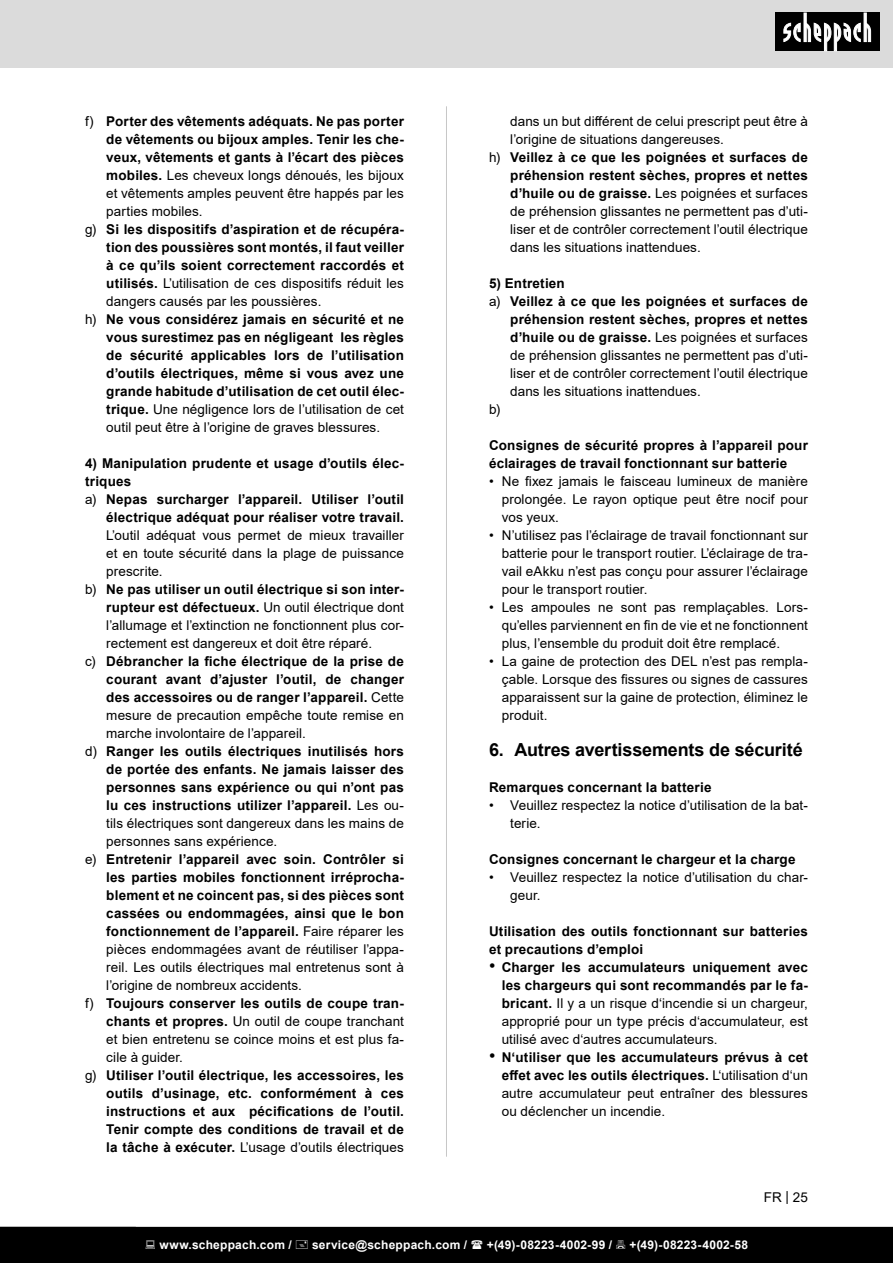
<style>
.page{position:relative;width:893px;height:1263px;background:#fff}
.page>*{position:absolute;margin:0;border:0;box-sizing:border-box;transform-origin:0 0}
.t1{font:700 18px "Arial";letter-spacing:-.01em;color:#000}
.t2{font:13.5px/18px "Arial";letter-spacing:.005em;color:#000;text-align:justify}
.Grundtext_Bold{font:700 13.5px/18px "Arial";letter-spacing:.015em;color:#000;text-align:justify}
.Basiseinstellung{font:700 13.5px "Arial";letter-spacing:.01em;color:#000}
.t3{font:700 12px "Arial";letter-spacing:.02em;color:#fff}
.s1{font-weight:400}
.s2{font-weight:700}
.s3{font-size:18px}
</style>
<div class="page">
<div style="left:0;top:0;width:893px;height:67px;background:#dbdbdb"></div>
<div style="left:775px;top:13px;width:105px;height:38px;background:#000"></div>
<svg style="left:783px;top:13px;width:88px;height:38px"></svg>
<hr style="left:446px;top:106px;width:1px;height:1051px;background:#c7c7c7">
<div style="left:0;top:1227px;width:893px;height:36px;background:#000"></div>
<p class="Grundtext_Bold" style="left:106px;top:112px;width:299px;text-indent:-21px"><span class="s1">f)</span> Porter des vêtements adéquats. Ne pas porter de vêtements ou bijoux amples. Tenir les che&shy;veux, vêtements et gants à l’écart des pièces mobiles. <span class="s1">Les cheveux longs dénoués, les bijoux et vêtements amples peuvent être happés par les parties mobiles.</span></p>
<p class="Grundtext_Bold" style="left:106px;top:220px;width:299px;text-indent:-21px"><span class="s1">g)</span> Si les dispositifs d’aspiration et de récupéra&shy;tion des poussières sont montés, il faut veiller à ce qu’ils soient correctement raccordés et utilisés. <span class="s1">L’utilisation de ces dispositifs réduit les dangers causés par les poussières.</span></p>
<p class="Grundtext_Bold" style="left:106px;top:310px;width:299px;text-indent:-21px"><span class="s1">h)</span> Ne vous considérez jamais en sécurité et ne vous surestimez pas en négligeant les règles de sécurité applicables lors de l’utilisation d’outils électriques, même si vous avez une grande habitude d’utilisation de cet outil élec&shy;trique. <span class="s1">Une négligence lors de l’utilisation de cet outil peut être à l’origine de graves blessures.</span></p>
<p class="Grundtext_Bold" style="left:85px;top:454px;width:320px">4) Manipulation prudente et usage d’outils élec&shy;triques</p>
<p class="t2" style="left:106px;top:490px;width:299px;text-indent:-21px">a) <span class="s2">Nepas surcharger l’appareil. Utiliser l’outil électrique adéquat pour réaliser votre travail.<br></span>L’outil adéquat vous permet de mieux travailler et en toute sécurité dans la plage de puissance prescrite.</p>
<p class="t2" style="left:106px;top:580px;width:299px;text-indent:-21px">b) <span class="s2">Ne pas utiliser un outil électrique si son inter&shy;rupteur est défectueux.</span> Un outil électrique dont l’allumage et l’extinction ne fonctionnent plus cor&shy;rectement est dangereux et doit être réparé.</p>
<p class="Grundtext_Bold" style="left:106px;top:652px;width:299px;text-indent:-21px"><span class="s1">c)</span> Débrancher la fiche électrique de la prise de courant avant d’ajuster l’outil, de changer des accessoires ou de ranger l’appareil. <span class="s1">Cette mesure de precaution empêche toute remise en marche involontaire de l’appareil.</span></p>
<p class="Grundtext_Bold" style="left:106px;top:742px;width:299px;text-indent:-21px"><span class="s1">d)</span> Ranger les outils électriques inutilisés hors de portée des enfants. Ne jamais laisser des personnes sans expérience ou qui n’ont pas lu ces instructions utilizer l’appareil. <span class="s1">Les ou&shy;tils électriques sont dangereux dans les mains de personnes sans expérience.</span></p>
<p class="Grundtext_Bold" style="left:106px;top:850px;width:299px;text-indent:-21px"><span class="s1">e)</span> Entretenir l’appareil avec soin. Contrôler si les parties mobiles fonctionnent irréprocha&shy;blement et ne coincent pas, si des pièces sont cassées ou endommagées, ainsi que le bon fonctionnement de l’appareil. <span class="s1">Faire réparer les pièces endommagées avant de réutiliser l’appa&shy;reil. Les outils électriques mal entretenus sont à l’origine de nombreux accidents.</span></p>
<p class="t2" style="left:106px;top:994px;width:299px;text-indent:-21px">f) <span class="s2">Toujours conserver les outils de coupe tran&shy;chants et propres.</span> Un outil de coupe tranchant et bien entretenu se coince moins et est plus fa&shy;cile à guider.</p>
<p class="Grundtext_Bold" style="left:106px;top:1066px;width:299px;text-indent:-21px"><span class="s1">g)</span> Utiliser l’outil électrique, les accessoires, les outils d’usinage, etc. conformément à ces instructions et aux pécifications de l’outil.<br>Tenir compte des conditions de travail et de la tâche à exécuter. <span class="s1">L’usage d’outils électriques</span></p>
<p class="t2" style="left:510px;top:112px;width:299px">dans un but différent de celui prescript peut être à l’origine de situations dangereuses.</p>
<p class="t2" style="left:510px;top:148px;width:299px;text-indent:-21px">h) <span class="s2">Veillez à ce que les poignées et surfaces de préhension restent sèches, propres et nettes d’huile ou de graisse.</span> Les poignées et surfaces de préhension glissantes ne permettent pas d’uti&shy;liser et de contrôler correctement l’outil électrique dans les situations inattendues.</p>
<p class="Basiseinstellung" style="left:489px;top:274px;width:77px">5) Entretien</p>
<p class="t2" style="left:510px;top:292px;width:299px;text-indent:-21px">a) <span class="s2">Veillez à ce que les poignées et surfaces de préhension restent sèches, propres et nettes d’huile ou de graisse.</span> Les poignées et surfaces de préhension glissantes ne permettent pas d’uti&shy;liser et de contrôler correctement l’outil électrique dans les situations inattendues.</p>
<p class="t2" style="left:489px;top:400px;width:13px">b)</p>
<p class="Grundtext_Bold" style="left:489px;top:436px;width:320px">Consignes de sécurité propres à l’appareil pour éclairages de travail fonctionnant sur batterie</p>
<p class="t2" style="left:502px;top:472px;width:308px;text-indent:-13px">• Ne fixez jamais le faisceau lumineux de manière prolongée. Le rayon optique peut être nocif pour vos yeux.</p>
<p class="t2" style="left:502px;top:526px;width:308px;text-indent:-13px">• N’utilisez pas l’éclairage de travail fonctionnant sur batterie pour le transport routier. L’éclairage de tra&shy;vail eAkku n’est pas conçu pour assurer l’éclairage pour le transport routier.</p>
<p class="t2" style="left:502px;top:598px;width:308px;text-indent:-13px">• Les ampoules ne sont pas remplaçables. Lors&shy;qu’elles parviennent en fin de vie et ne fonctionnent plus, l’ensemble du produit doit être remplacé.</p>
<p class="t2" style="left:502px;top:652px;width:308px;text-indent:-13px">• La gaine de protection des DEL n’est pas rempla&shy;çable. Lorsque des fissures ou signes de cassures apparaissent sur la gaine de protection, éliminez le produit.</p>
<p class="t1" style="left:489px;top:737px;width:315px">6. Autres avertissements de sécurité</p>
<p class="Grundtext_Bold" style="left:489px;top:778px;width:224px">Remarques concernant la batterie</p>
<p class="t2" style="left:510px;top:796px;width:299px;text-indent:-21px">• Veuillez respectez la notice d’utilisation de la bat&shy;terie.</p>
<p class="Grundtext_Bold" style="left:489px;top:850px;width:308px">Consignes concernant le chargeur et la charge</p>
<p class="t2" style="left:510px;top:868px;width:299px;text-indent:-21px">• Veuillez respectez la notice d’utilisation du char&shy;geur.</p>
<p class="Grundtext_Bold" style="left:489px;top:922px;width:320px">Utilisation des outils fonctionnant sur batteries et precautions d’emploi</p>
<p class="t2" style="left:502px;top:958px;width:308px;text-indent:-13px"><span class="s3">•</span> <span class="s2">Charger les accumulateurs uniquement avec les chargeurs qui sont recommandés par le fa&shy;bricant.</span> Il y a un risque d‘incendie si un chargeur, approprié pour un type précis d‘accumulateur, est utilisé avec d‘autres accumulateurs.</p>
<p class="t2" style="left:502px;top:1048px;width:308px;text-indent:-13px"><span class="s3">•</span> <span class="s2">N‘utiliser que les accumulateurs prévus à cet effet avec les outils électriques.</span> L‘utilisation d‘un autre accumulateur peut entraîner des blessures ou déclencher un incendie.</p>
<p class="t2" style="left:764px;top:1188px;width:46px">FR | 25</p>
<p class="t3" style="left:159px;top:1236px;width:134px">www.scheppach.com /</p>
<p class="t3" style="left:312px;top:1236px;width:157px">service@scheppach.com /</p>
<p class="t3" style="left:487px;top:1236px;width:127px">+(49)-08223-4002-99 /</p>
<p class="t3" style="left:629px;top:1236px;width:120px">+(49)-08223-4002-58</p>
</div>
